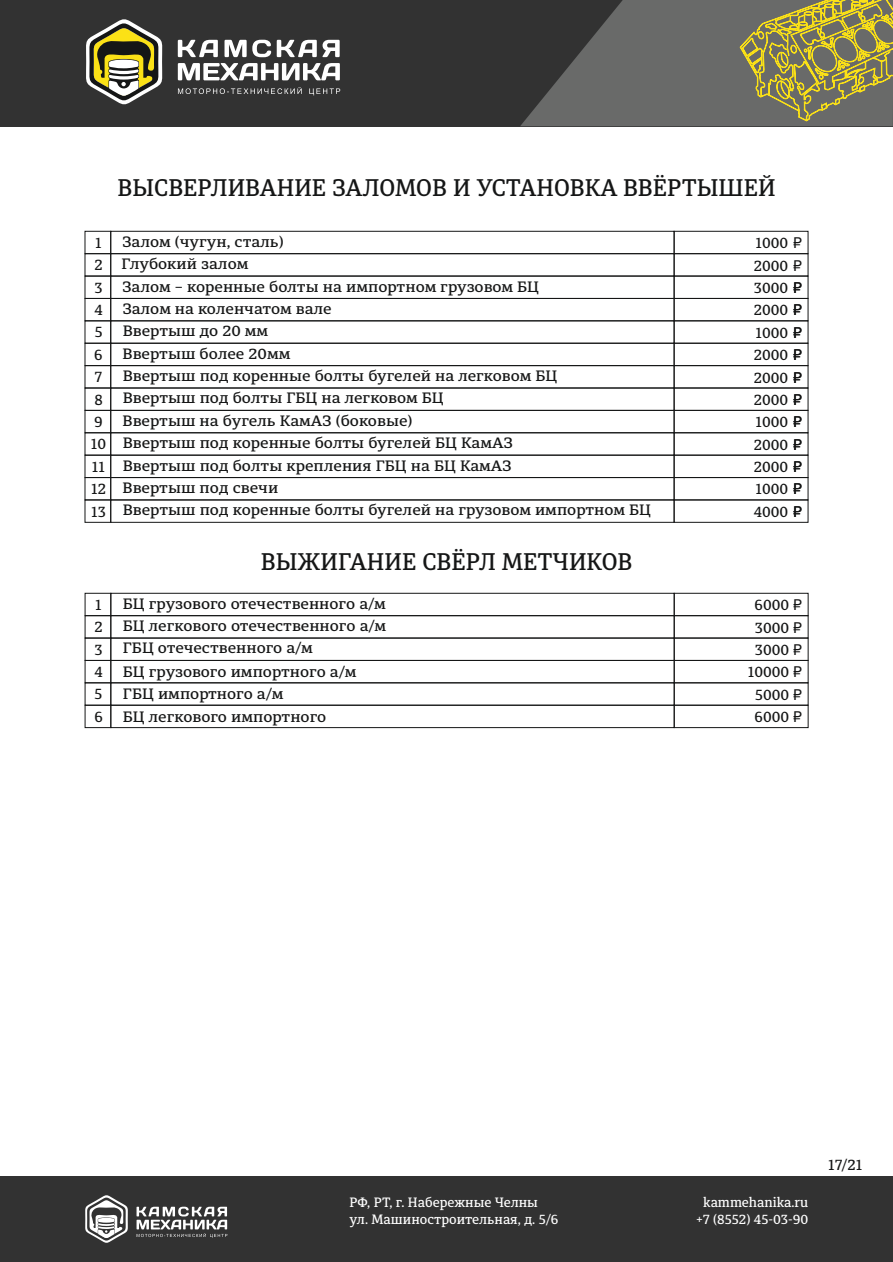
<style>
.page{position:relative;width:893px;height:1262px;background:#fff}
.page>*{position:absolute;margin:0;border:0;box-sizing:border-box;transform-origin:0 0}
.t1{font:500 24px "Diaria Pro";color:#151616}
.t2{font:500 15px/22.4px "Diaria Pro";color:#151616;scale:1.09 1}
.t3{font:500 15px/22.4px "Diaria Pro";color:#151616;text-align:justify}
.t4{font:500 13.5px/16.4px "Diaria Pro";color:#fff}
.s1{font-family:"Arial";font-weight:400}
</style>
<div class="page">
<div style="left:673px;top:276px;width:135px;height:23px;border:1px solid #151616"></div>
<div style="left:673px;top:231px;width:135px;height:23px;border:1px solid #151616"></div>
<div style="left:673px;top:253px;width:135px;height:23px;border:1px solid #151616"></div>
<div style="left:673px;top:298px;width:135px;height:23px;border:1px solid #151616"></div>
<div style="left:673px;top:320px;width:135px;height:24px;border:1px solid #151616"></div>
<div style="left:673px;top:343px;width:135px;height:23px;border:1px solid #151616"></div>
<div style="left:673px;top:365px;width:135px;height:23px;border:1px solid #151616"></div>
<div style="left:673px;top:432px;width:135px;height:23px;border:1px solid #151616"></div>
<div style="left:673px;top:455px;width:135px;height:23px;border:1px solid #151616"></div>
<div style="left:673px;top:477px;width:135px;height:23px;border:1px solid #151616"></div>
<div style="left:673px;top:499px;width:135px;height:24px;border:1px solid #151616"></div>
<div style="left:0;top:0;width:893px;height:127px;background:#323232"></div>
<svg style="left:178px;top:40px;width:161px;height:17px"></svg>
<svg style="left:178px;top:87px;width:162px;height:8px"></svg>
<svg style="left:178px;top:63px;width:162px;height:17px"></svg>
<svg style="left:86px;top:19px;width:77px;height:86px"></svg>
<svg style="left:520px;top:0;width:373px;height:126px;fill:#696a69"></svg>
<svg style="left:739px;top:0;width:154px;height:121px"></svg>
<div style="left:85px;top:231px;width:26px;height:23px;border:1px solid #151616"></div>
<div style="left:110px;top:231px;width:564px;height:23px;border:1px solid #151616"></div>
<div style="left:85px;top:253px;width:26px;height:23px;border:1px solid #151616"></div>
<div style="left:110px;top:253px;width:564px;height:23px;border:1px solid #151616"></div>
<div style="left:0;top:1176px;width:893px;height:86px;background:#323232"></div>
<svg style="left:136px;top:1206px;width:91px;height:31px"></svg>
<svg style="left:85px;top:1195px;width:43px;height:48px"></svg>
<div style="left:85px;top:276px;width:26px;height:23px;border:1px solid #151616"></div>
<div style="left:110px;top:276px;width:564px;height:23px;border:1px solid #151616"></div>
<div style="left:85px;top:298px;width:26px;height:23px;border:1px solid #151616"></div>
<div style="left:110px;top:298px;width:564px;height:23px;border:1px solid #151616"></div>
<div style="left:85px;top:320px;width:26px;height:24px;border:1px solid #151616"></div>
<div style="left:85px;top:387px;width:26px;height:24px;border:1px solid #151616"></div>
<div style="left:110px;top:320px;width:564px;height:24px;border:1px solid #151616"></div>
<div style="left:110px;top:387px;width:564px;height:24px;border:1px solid #151616"></div>
<div style="left:673px;top:387px;width:135px;height:24px;border:1px solid #151616"></div>
<div style="left:85px;top:343px;width:26px;height:23px;border:1px solid #151616"></div>
<div style="left:85px;top:410px;width:26px;height:23px;border:1px solid #151616"></div>
<div style="left:110px;top:343px;width:564px;height:23px;border:1px solid #151616"></div>
<div style="left:110px;top:410px;width:564px;height:23px;border:1px solid #151616"></div>
<div style="left:85px;top:365px;width:26px;height:23px;border:1px solid #151616"></div>
<div style="left:85px;top:432px;width:26px;height:23px;border:1px solid #151616"></div>
<div style="left:110px;top:365px;width:564px;height:23px;border:1px solid #151616"></div>
<div style="left:110px;top:432px;width:564px;height:23px;border:1px solid #151616"></div>
<div style="left:85px;top:455px;width:26px;height:23px;border:1px solid #151616"></div>
<div style="left:110px;top:455px;width:564px;height:23px;border:1px solid #151616"></div>
<div style="left:85px;top:477px;width:26px;height:23px;border:1px solid #151616"></div>
<div style="left:110px;top:477px;width:564px;height:23px;border:1px solid #151616"></div>
<div style="left:85px;top:499px;width:26px;height:24px;border:1px solid #151616"></div>
<div style="left:110px;top:499px;width:564px;height:24px;border:1px solid #151616"></div>
<div style="left:85px;top:593px;width:26px;height:23px;border:1px solid #151616"></div>
<div style="left:110px;top:593px;width:564px;height:23px;border:1px solid #151616"></div>
<div style="left:673px;top:593px;width:135px;height:23px;border:1px solid #151616"></div>
<div style="left:85px;top:615px;width:26px;height:23px;border:1px solid #151616"></div>
<div style="left:110px;top:615px;width:564px;height:23px;border:1px solid #151616"></div>
<div style="left:673px;top:615px;width:135px;height:23px;border:1px solid #151616"></div>
<div style="left:85px;top:637px;width:26px;height:24px;border:1px solid #151616"></div>
<div style="left:110px;top:637px;width:564px;height:24px;border:1px solid #151616"></div>
<div style="left:673px;top:637px;width:135px;height:24px;border:1px solid #151616"></div>
<div style="left:85px;top:660px;width:26px;height:23px;border:1px solid #151616"></div>
<div style="left:110px;top:660px;width:564px;height:23px;border:1px solid #151616"></div>
<div style="left:673px;top:660px;width:135px;height:23px;border:1px solid #151616"></div>
<div style="left:85px;top:682px;width:26px;height:23px;border:1px solid #151616"></div>
<div style="left:110px;top:682px;width:564px;height:23px;border:1px solid #151616"></div>
<div style="left:673px;top:682px;width:135px;height:23px;border:1px solid #151616"></div>
<div style="left:85px;top:705px;width:26px;height:23px;border:1px solid #151616"></div>
<div style="left:110px;top:705px;width:564px;height:23px;border:1px solid #151616"></div>
<div style="left:673px;top:705px;width:135px;height:23px;border:1px solid #151616"></div>
<h1 class="t1" style="left:118px;top:177px;width:659px">ВЫСВЕРЛИВАНИЕ ЗАЛОМОВ И УСТАНОВКА ВВЁРТЫШЕЙ</h1>
<p class="t3" style="left:95px;top:233px;width:8px">1</p>
<p class="t2" style="left:123px;top:232px;width:149px">Залом (чугун, сталь)</p>
<p class="t3" style="left:755px;top:233px;width:48px">1000 <span class="s1">₽</span></p>
<p class="t3" style="left:94px;top:255px;width:10px">2</p>
<p class="t2" style="left:121px;top:254px;width:118px">Глубокий залом</p>
<p class="t3" style="left:753px;top:256px;width:49px">2000 <span class="s1">₽</span></p>
<p class="t3" style="left:95px;top:278px;width:10px">3</p>
<p class="t2" style="left:123px;top:276px;width:383px">Залом – коренные болты на импортном грузовом БЦ</p>
<p class="t3" style="left:94px;top:300px;width:10px">4</p>
<p class="t2" style="left:123px;top:299px;width:193px">Залом на коленчатом вале</p>
<p class="t3" style="left:95px;top:322px;width:9px">5</p>
<p class="t2" style="left:123px;top:321px;width:135px">Ввертыш до 20 мм</p>
<p class="t3" style="left:94px;top:345px;width:10px">6</p>
<p class="t2" style="left:123px;top:344px;width:155px">Ввертыш более 20мм</p>
<p class="t3" style="left:753px;top:278px;width:49px">3000 <span class="s1">₽ </span>2000 <span class="s1">₽ </span>1000 <span class="s1">₽ </span>2000 <span class="s1">₽</span></p>
<p class="t2" style="left:123px;top:366px;width:400px">Ввертыш под коренные болты бугелей на легковом БЦ</p>
<p class="t3" style="left:753px;top:367px;width:49px">2000 <span class="s1">₽ </span>2000 <span class="s1">₽ </span>1000 <span class="s1">₽ </span>2000 <span class="s1">₽</span></p>
<p class="t3" style="left:95px;top:367px;width:9px">7</p>
<p class="t2" style="left:123px;top:388px;width:296px">Ввертыш под болты ГБЦ на легковом БЦ</p>
<p class="t3" style="left:94px;top:390px;width:10px">8</p>
<p class="t2" style="left:123px;top:411px;width:267px">Ввертыш на бугель КамАЗ (боковые)</p>
<p class="t3" style="left:94px;top:412px;width:10px">9</p>
<p class="t2" style="left:91px;top:433px;width:515px;text-indent:32px">Ввертыш под коренные болты бугелей БЦ КамАЗ<br>11 Ввертыш под болты крепления ГБЦ на БЦ КамАЗ<br>12 Ввертыш под свечи<br>13 Ввертыш под коренные болты бугелей на грузовом импортном БЦ</p>
<h1 class="t1" style="left:261px;top:552px;width:373px">ВЫЖИГАНИЕ СВЁРЛ МЕТЧИКОВ</h1>
<p class="t3" style="left:95px;top:595px;width:8px">1</p>
<p class="t2" style="left:123px;top:594px;width:243px">БЦ грузового отечественного а/м</p>
<p class="t3" style="left:754px;top:595px;width:49px">6000 <span class="s1">₽</span></p>
<p class="t3" style="left:94px;top:617px;width:10px">2</p>
<p class="t2" style="left:123px;top:616px;width:243px">БЦ легкового отечественного а/м</p>
<p class="t3" style="left:755px;top:617px;width:48px">3000 <span class="s1">₽</span></p>
<p class="t3" style="left:94px;top:639px;width:10px">3</p>
<p class="t2" style="left:123px;top:638px;width:176px">ГБЦ отечественного а/м</p>
<p class="t3" style="left:755px;top:640px;width:48px">3000 <span class="s1">₽</span></p>
<p class="t3" style="left:94px;top:662px;width:10px">4</p>
<p class="t3" style="left:747px;top:662px;width:55px">10000 <span class="s1">₽</span></p>
<p class="t3" style="left:95px;top:684px;width:9px">5</p>
<p class="t2" style="left:123px;top:684px;width:149px">ГБЦ импортного а/м</p>
<p class="t3" style="left:755px;top:685px;width:48px">5000 <span class="s1">₽</span></p>
<p class="t3" style="left:91px;top:434px;width:17px">10</p>
<p class="t3" style="left:753px;top:457px;width:50px">2000 <span class="s1">₽ </span>1000 <span class="s1">₽ </span>4000 <span class="s1">₽</span></p>
<p class="t2" style="left:123px;top:662px;width:216px">БЦ грузового импортного а/м</p>
<p class="t3" style="left:95px;top:707px;width:10px">6</p>
<p class="t2" style="left:123px;top:706px;width:188px">БЦ легкового импортного</p>
<p class="t3" style="left:754px;top:707px;width:49px">6000 <span class="s1">₽</span></p>
<p class="t4" style="left:349px;top:1195px;width:210px">РФ, РТ, г. Набережные Челны ул. Машиностроительная, д. 5/6</p>
<p class="t4" style="left:696px;top:1195px;width:113px;text-align:center">kammehanika.ru +7 (8552) 45-03-90</p>
<p class="t3" style="left:828px;top:1154px;width:36px">17/21</p>
</div>
